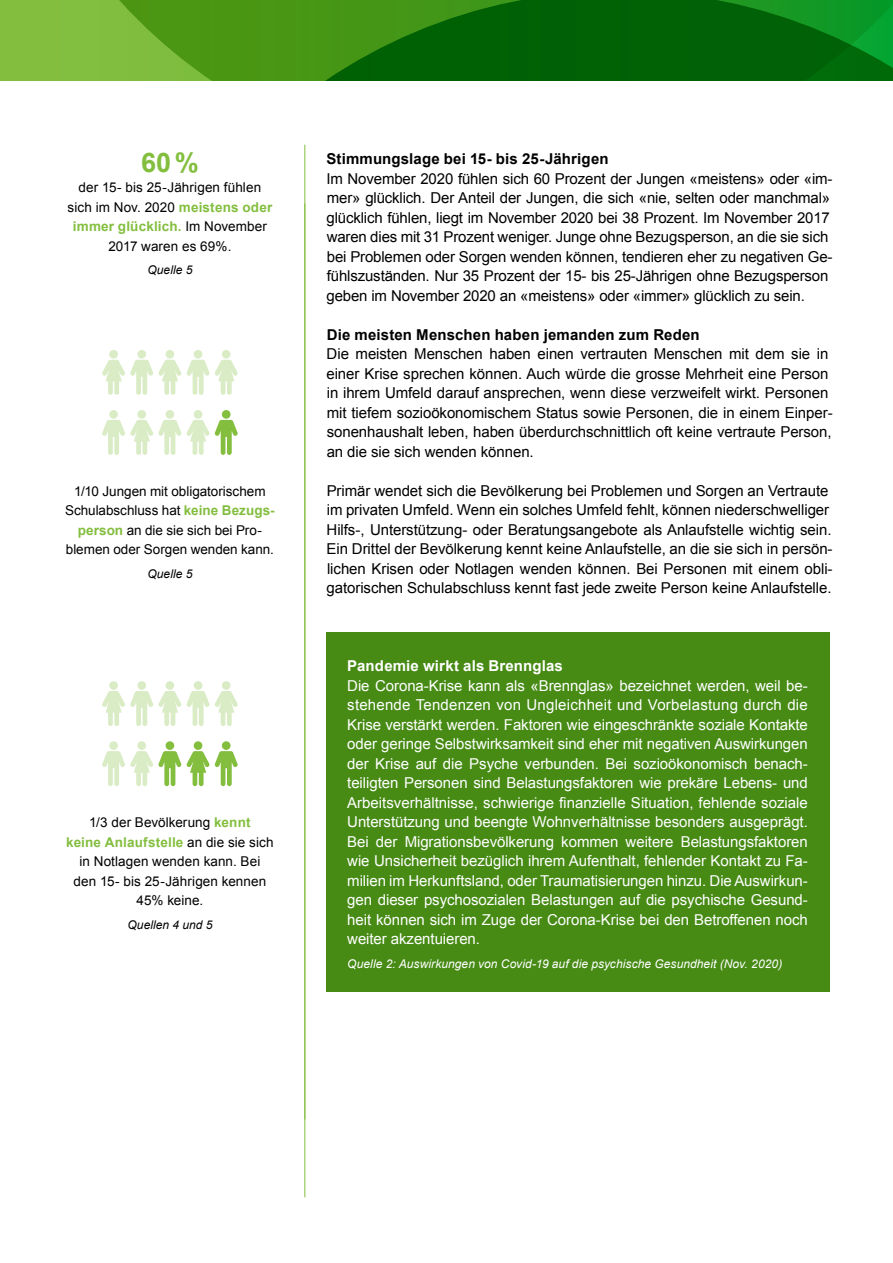
<style>
.page{position:relative;width:893px;height:1263px;background:#fff}
.page>*{position:absolute;margin:0;border:0;box-sizing:border-box;transform-origin:0 0}
.t1{font:700 27px "Arial";color:#83be3f}
.t2{font:15px/19.5px "Arial";letter-spacing:-.005em;color:#000}
.t3{font:15px/19.5px "Arial";letter-spacing:-.005em;color:#fff;text-align:justify}
.t4{font:700 15px "Arial";letter-spacing:.01em;color:#000}
.t5{font:700 15px "Arial";letter-spacing:.01em;color:#fff}
.t6{font:13.5px/19.5px "Arial";letter-spacing:.005em;color:#000;text-align:center}
.t7{font:italic 12px "Arial";letter-spacing:.005em;color:#fff}
.t8{font:italic 12px "Arial";letter-spacing:.005em;color:#000}
.s1{font-weight:700;color:#83be3f}
</style>
<div class="page">
<svg style="left:0;top:0;width:893px;height:81px;background:#2b8416"></svg>
<hr style="left:304px;top:145px;width:1px;height:1052px;background:#83be3f">
<div style="left:326px;top:632px;width:503px;height:360px;background:#478b15"></div>
<svg style="left:102px;top:410px;width:136px;height:45px"></svg>
<svg style="left:102px;top:350px;width:136px;height:45px"></svg>
<svg style="left:102px;top:741px;width:136px;height:45px"></svg>
<svg style="left:102px;top:681px;width:136px;height:45px"></svg>
<h1 class="t1" style="left:141px;top:144px;width:59px">60%</h1>
<p class="t6" style="left:68px;top:178px;width:206px">der 15- bis 25-Jährigen fühlen sich im Nov. 2020 <span class="s1">meistens oder immer glücklich.</span> Im November<br>2017 waren es 69%.</p>
<p class="t8" style="left:147px;top:262px;width:47px">Quelle 5</p>
<p class="t6" style="left:65px;top:481px;width:211px">1/10 Jungen mit obligatorischem<br>Schulabschluss hat <span class="s1">keine Bezugs&shy;person</span> an die sie sich bei Pro&shy;blemen oder Sorgen wenden kann.</p>
<p class="t8" style="left:147px;top:566px;width:47px">Quelle 5</p>
<p class="t6" style="left:66px;top:813px;width:209px">1/3 der Bevölkerung <span class="s1">kennt<br>keine Anlaufstelle</span> an die sie sich in Notlagen wenden kann. Bei<br>den 15- bis 25-Jährigen kennen<br>45% keine.</p>
<p class="t8" style="left:127px;top:917px;width:87px">Quellen 4 und 5</p>
<p class="t4" style="left:326px;top:149px;width:284px">Stimmungslage bei 15- bis 25-Jährigen</p>
<p class="t2" style="left:326px;top:169px;width:508px">Im November 2020 fühlen sich 60 Prozent der Jungen «meistens» oder «im&shy;mer» glücklich. Der Anteil der Jungen, die sich «nie, selten oder manchmal» glücklich fühlen, liegt im November 2020 bei 38 Prozent. Im November 2017 waren dies mit 31 Prozent weniger. Junge ohne Bezugsperson, an die sie sich bei Problemen oder Sorgen wenden können, tendieren eher zu negativen Ge&shy;fühlszuständen. Nur 35 Prozent der 15- bis 25-Jährigen ohne Bezugsperson geben im November 2020 an «meistens» oder «immer» glücklich zu sein.</p>
<p class="t4" style="left:327px;top:324px;width:374px">Die meisten Menschen haben jemanden zum Reden</p>
<p class="t2" style="left:326px;top:344px;width:508px">Die meisten Menschen haben einen vertrauten Menschen mit dem sie in einer Krise sprechen können. Auch würde die grosse Mehrheit eine Person in ihrem Umfeld darauf ansprechen, wenn diese verzweifelt wirkt. Personen mit tiefem sozioökonomischem Status sowie Personen, die in einem Einper&shy;sonenhaushalt leben, haben überdurchschnittlich oft keine vertraute Person, an die sie sich wenden können.</p>
<p class="t2" style="left:326px;top:481px;width:508px">Primär wendet sich die Bevölkerung bei Problemen und Sorgen an Vertraute im privaten Umfeld. Wenn ein solches Umfeld fehlt, können niederschwelliger Hilfs-, Unterstützung- oder Beratungsangebote als Anlaufstelle wichtig sein.<br>Ein Drittel der Bevölkerung kennt keine Anlaufstelle, an die sie sich in persön&shy;lichen Krisen oder Notlagen wenden können. Bei Personen mit einem obli&shy;gatorischen Schulabschluss kennt fast jede zweite Person keine Anlaufstelle.</p>
<p class="t5" style="left:347px;top:656px;width:217px">Pandemie wirkt als Brennglas</p>
<p class="t3" style="left:347px;top:676px;width:462px">Die Corona-Krise kann als «Brennglas» bezeichnet werden, weil be&shy;stehende Tendenzen von Ungleichheit und Vorbelastung durch die Krise verstärkt werden. Faktoren wie eingeschränkte soziale Kontakte oder geringe Selbstwirksamkeit sind eher mit negativen Auswirkungen der Krise auf die Psyche verbunden. Bei sozioökonomisch benach&shy;teiligten Personen sind Belastungsfaktoren wie prekäre Lebens- und Arbeitsverhältnisse, schwierige finanzielle Situation, fehlende soziale Unterstützung und beengte Wohnverhältnisse besonders ausgeprägt.<br>Bei der Migrationsbevölkerung kommen weitere Belastungsfaktoren wie Unsicherheit bezüglich ihrem Aufenthalt, fehlender Kontakt zu Fa&shy;milien im Herkunftsland, oder Traumatisierungen hinzu. Die Auswirkun&shy;gen dieser psychosozialen Belastungen auf die psychische Gesund&shy;heit können sich im Zuge der Corona-Krise bei den Betroffenen noch weiter akzentuieren.</p>
<p class="t7" style="left:347px;top:956px;width:437px">Quelle 2: Auswirkungen von Covid-19 auf die psychische Gesundheit (Nov. 2020)</p>
</div>
